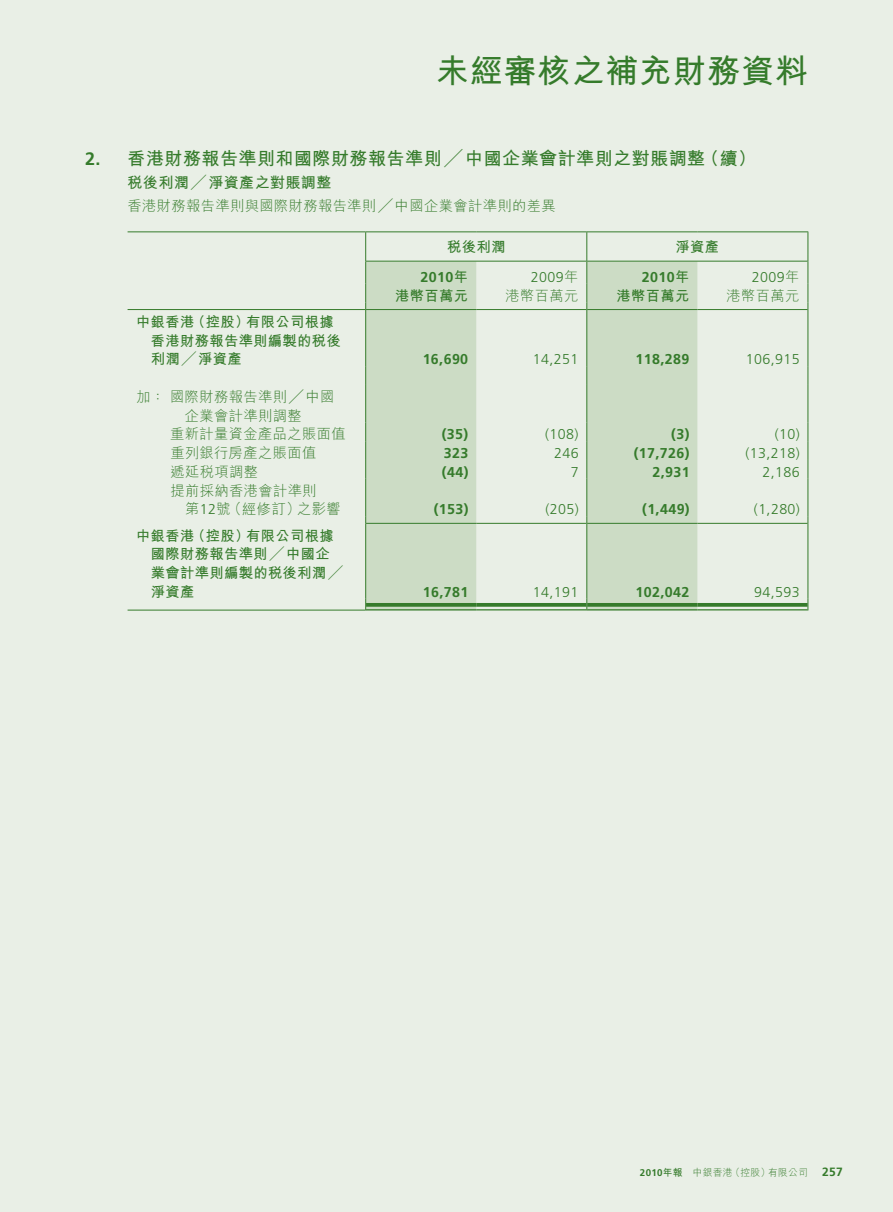
<style>
.page{position:relative;width:893px;height:1212px;background:#e9efe6}
.page>*{position:absolute;margin:0;border:0;box-sizing:border-box;transform-origin:0 0}
.t1{font:700 33px "M Hei HK";letter-spacing:.03em;color:#357b2b}
.t2{font:700 18px "M Hei HK";letter-spacing:.03em;color:#357b2b}
.t3{font:700 15px "M Hei HK";letter-spacing:.03em;color:#357b2b}
.t4{font:300 14.25px/18.8px "M Hei HK";letter-spacing:.03em;color:#357b2b}
.t5{font:700 14.25px/18.8px "M Hei HK";letter-spacing:.03em;color:#357b2b}
.t6{font:700 14.25px "Frutiger LT Std";letter-spacing:.03em;color:#357b2b}
.t7{font:300 14.25px "Frutiger LT Std";letter-spacing:.03em;color:#357b2b}
.t8{font:300 9.75px "M Hei HK";letter-spacing:.03em;color:#357b2b}
.s1{font-family:"Frutiger LT Std"}
.s2{font-family:"M Hei HK"}
.s3{font-family:"Frutiger LT Std";font-weight:700}
.s4{font-weight:700}
.s5{font-family:"Frutiger LT Std";font-weight:700;font-size:12px}
</style>
<div class="page">
<svg style="left:366px;top:262px;width:331px;height:347px;fill:#ccdcc5"></svg>
<hr style="left:366px;top:231px;width:110px;height:1px;background:#357b2b">
<hr style="left:476px;top:231px;width:111px;height:1px;background:#357b2b">
<hr style="left:587px;top:231px;width:110px;height:1px;background:#357b2b">
<hr style="left:697px;top:231px;width:111px;height:1px;background:#357b2b">
<hr style="left:128px;top:231px;width:238px;height:1px;background:#357b2b">
<svg style="left:807px;top:232px;width:1px;height:78px"></svg>
<hr style="left:365px;top:310px;width:1px;height:56px;background:#357b2b">
<svg style="left:807px;top:366px;width:1px;height:19px"></svg>
<hr style="left:807px;top:385px;width:1px;height:37px;background:#357b2b">
<svg style="left:807px;top:422px;width:1px;height:57px"></svg>
<hr style="left:807px;top:479px;width:1px;height:37px;background:#357b2b">
<svg style="left:365px;top:232px;width:1px;height:78px"></svg>
<svg style="left:365px;top:366px;width:1px;height:19px"></svg>
<hr style="left:365px;top:385px;width:1px;height:37px;background:#357b2b">
<svg style="left:365px;top:422px;width:1px;height:57px"></svg>
<hr style="left:365px;top:479px;width:1px;height:37px;background:#357b2b">
<hr style="left:807px;top:310px;width:1px;height:56px;background:#357b2b">
<hr style="left:365px;top:524px;width:1px;height:75px;background:#357b2b">
<hr style="left:807px;top:524px;width:1px;height:75px;background:#357b2b">
<hr style="left:586px;top:310px;width:1px;height:56px;background:#357b2b">
<svg style="left:586px;top:366px;width:1px;height:19px"></svg>
<hr style="left:586px;top:385px;width:1px;height:37px;background:#357b2b">
<svg style="left:586px;top:422px;width:1px;height:57px"></svg>
<hr style="left:586px;top:479px;width:1px;height:37px;background:#357b2b">
<hr style="left:586px;top:524px;width:1px;height:75px;background:#357b2b">
<svg style="left:586px;top:232px;width:1px;height:78px"></svg>
<hr style="left:366px;top:261px;width:220px;height:1px;background:#357b2b">
<hr style="left:587px;top:261px;width:220px;height:1px;background:#357b2b">
<hr style="left:128px;top:309px;width:237px;height:1px;background:#357b2b">
<hr style="left:366px;top:309px;width:110px;height:1px;background:#357b2b">
<hr style="left:476px;top:309px;width:110px;height:1px;background:#357b2b">
<hr style="left:587px;top:309px;width:110px;height:1px;background:#357b2b">
<hr style="left:697px;top:309px;width:110px;height:1px;background:#357b2b">
<hr style="left:366px;top:523px;width:110px;height:1px;background:#357b2b">
<hr style="left:476px;top:523px;width:110px;height:1px;background:#357b2b">
<hr style="left:587px;top:523px;width:110px;height:1px;background:#357b2b">
<hr style="left:697px;top:523px;width:110px;height:1px;background:#357b2b">
<hr style="left:128px;top:610px;width:237px;height:1px;background:#357b2b">
<svg style="left:366px;top:603px;width:110px;height:4px"></svg>
<hr style="left:366px;top:609px;width:110px;height:1px;background:#357b2b">
<svg style="left:476px;top:603px;width:110px;height:4px"></svg>
<hr style="left:476px;top:609px;width:110px;height:1px;background:#357b2b">
<svg style="left:587px;top:603px;width:110px;height:4px"></svg>
<hr style="left:587px;top:609px;width:110px;height:1px;background:#357b2b">
<svg style="left:697px;top:603px;width:110px;height:4px"></svg>
<hr style="left:697px;top:609px;width:110px;height:1px;background:#357b2b">
<h1 class="t1" style="left:436px;top:47px;width:374px">未經審核之補充財務資料</h1>
<p class="t2" style="left:85px;top:145px;width:673px"><span class="s1">2.</span> 香港財務報告準則和國際財務報告準則╱中國企業會計準則之對賬調整（續）</p>
<p class="t3" style="left:128px;top:171px;width:205px">稅後利潤╱淨資產之對賬調整</p>
<p class="t4" style="left:128px;top:196px;width:429px">香港財務報告準則與國際財務報告準則╱中國企業會計準則的差異</p>
<p class="t5" style="left:447px;top:237px;width:60px">稅後利潤</p>
<p class="t5" style="left:676px;top:237px;width:45px">淨資產</p>
<p class="t6" style="left:421px;top:269px;width:49px">2010<span class="s2">年</span></p>
<p class="t7" style="left:531px;top:269px;width:49px">2009<span class="s2">年</span></p>
<p class="t6" style="left:642px;top:269px;width:49px">2010<span class="s2">年</span></p>
<p class="t7" style="left:752px;top:269px;width:49px">2009<span class="s2">年</span></p>
<p class="t5" style="left:395px;top:285px;width:74px">港幣百萬元</p>
<p class="t4" style="left:505px;top:285px;width:74px">港幣百萬元</p>
<p class="t5" style="left:616px;top:285px;width:74px">港幣百萬元</p>
<p class="t4" style="left:727px;top:285px;width:74px">港幣百萬元</p>
<p class="t5" style="left:151px;top:311px;width:192px;text-indent:-15px">中銀香港（控股）有限公司根據香港財務報告準則編製的稅後利潤╱淨資產</p>
<p class="t6" style="left:423px;top:351px;width:47px">16,690</p>
<p class="t7" style="left:533px;top:351px;width:47px">14,251</p>
<p class="t6" style="left:635px;top:351px;width:55px">118,289</p>
<p class="t7" style="left:746px;top:351px;width:55px">106,915</p>
<p class="t4" style="left:136px;top:387px;width:200px">加：國際財務報告準則╱中國</p>
<p class="t4" style="left:185px;top:405px;width:118px">企業會計準則調整</p>
<p class="t4" style="left:170px;top:424px;width:177px">重新計量資金產品之賬面值</p>
<p class="t6" style="left:442px;top:426px;width:28px">(35)</p>
<p class="t7" style="left:545px;top:426px;width:35px">(108)</p>
<p class="t6" style="left:671px;top:426px;width:20px">(3)</p>
<p class="t7" style="left:775px;top:426px;width:26px">(10)</p>
<p class="t4" style="left:170px;top:443px;width:148px">重列銀行房產之賬面值</p>
<p class="t6" style="left:444px;top:445px;width:26px">323</p>
<p class="t7" style="left:554px;top:445px;width:26px">246</p>
<p class="t6" style="left:634px;top:445px;width:57px">(17,726)</p>
<p class="t7" style="left:745px;top:445px;width:56px">(13,218)</p>
<p class="t4" style="left:170px;top:462px;width:89px">遞延稅項調整</p>
<p class="t6" style="left:442px;top:464px;width:28px">(44)</p>
<p class="t7" style="left:571px;top:464px;width:9px">7</p>
<p class="t6" style="left:652px;top:464px;width:39px">2,931</p>
<p class="t7" style="left:763px;top:464px;width:39px">2,186</p>
<p class="t4" style="left:185px;top:480px;width:157px;text-indent:-15px">提前採納香港會計準則第<span class="s1">12</span>號（經修訂）之影響</p>
<p class="t6" style="left:434px;top:501px;width:36px">(153)</p>
<p class="t7" style="left:545px;top:501px;width:35px">(205)</p>
<p class="t6" style="left:642px;top:501px;width:49px">(1,449)</p>
<p class="t7" style="left:754px;top:501px;width:47px">(1,280)</p>
<p class="t5" style="left:151px;top:525px;width:193px;text-indent:-15px">中銀香港（控股）有限公司根據國際財務報告準則╱中國企業會計準則編製的稅後利潤╱淨資產</p>
<p class="t6" style="left:423px;top:584px;width:47px">16,781</p>
<p class="t7" style="left:533px;top:584px;width:47px">14,191</p>
<p class="t6" style="left:635px;top:584px;width:55px">102,042</p>
<p class="t7" style="left:754px;top:584px;width:47px">94,593</p>
<p class="t8" style="left:640px;top:1166px;width:204px"><span class="s3">2010</span><span class="s4">年報</span> 中銀香港（控股）有限公司 <span class="s5">257</span></p>
</div>
